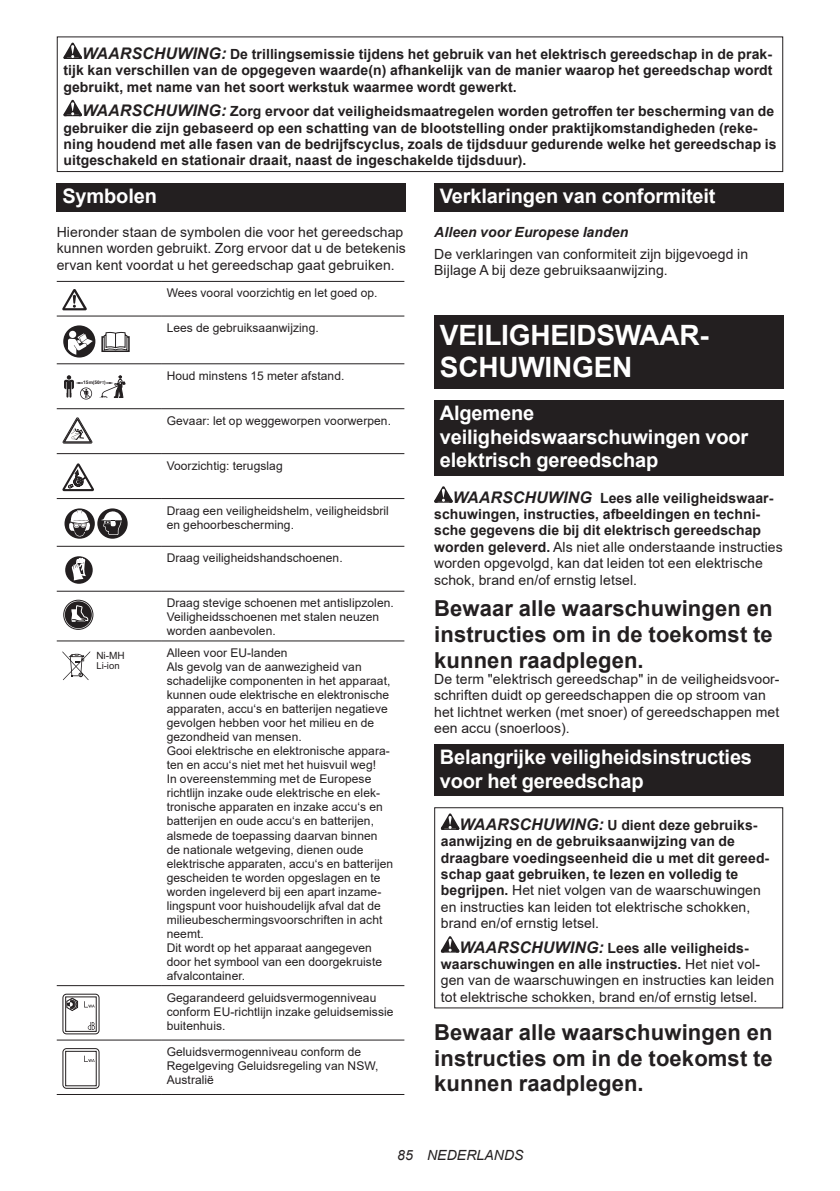
<style>
.page{position:relative;width:840px;height:1191px;background:#fff}
.page>*{position:absolute;margin:0;border:0;box-sizing:border-box;transform-origin:0 0}
.t1{font:700 28px/32.8px "Arial";letter-spacing:-.01em;color:#fff}
.t2{font:700 22px/25.8px "Arial";letter-spacing:.005em;color:#231f20;text-align:justify}
.t3{font:700 20px/23.4px "Arial";letter-spacing:-.01em;color:#fff}
.t4{font:700 14px/16.4px "Arial";letter-spacing:.005em;color:#231f20}
.t5{font:14px/16.4px "Arial";letter-spacing:.005em;color:#231f20}
.t6{font:italic 700 14px "Arial";letter-spacing:.005em;color:#231f20}
.t7{font:italic 14px "Arial";letter-spacing:.005em;color:#231f20}
.t8{font:12px/14px "Arial";letter-spacing:.005em;color:#231f20}
.t9{font:10px "Arial";color:#231f20}
.t10{font:9.6px "Arial";color:#231f20}
.t11{font:700 4.8px "Arial";color:#231f20}
.s1{font-style:italic;font-size:16px}
.s2{font-weight:400}
.s3{font-weight:700;font-style:italic;font-size:16px}
.s4{font-weight:700}
.s5{font-size:3.6px}
</style>
<div class="page">
<svg style="left:63px;top:43px;width:19px;height:16px"></svg>
<svg style="left:63px;top:100px;width:19px;height:16px"></svg>
<div style="left:57px;top:36px;width:725px;height:136px;border:1px solid #231f20"></div>
<div style="left:57px;top:183px;width:348px;height:29px;background:#231f20"></div>
<hr style="left:57px;top:281px;width:104px;height:1px;background:#231f20">
<hr style="left:161px;top:281px;width:243px;height:1px;background:#231f20">
<hr style="left:57px;top:315px;width:104px;height:1px;background:#231f20">
<hr style="left:161px;top:315px;width:243px;height:1px;background:#231f20">
<hr style="left:57px;top:363px;width:104px;height:1px;background:#231f20">
<hr style="left:161px;top:363px;width:243px;height:1px;background:#231f20">
<hr style="left:57px;top:408px;width:104px;height:1px;background:#231f20">
<hr style="left:161px;top:408px;width:243px;height:1px;background:#231f20">
<hr style="left:57px;top:453px;width:104px;height:1px;background:#231f20">
<hr style="left:161px;top:453px;width:243px;height:1px;background:#231f20">
<hr style="left:57px;top:498px;width:104px;height:1px;background:#231f20">
<hr style="left:161px;top:498px;width:243px;height:1px;background:#231f20">
<hr style="left:57px;top:546px;width:104px;height:1px;background:#231f20">
<hr style="left:161px;top:546px;width:243px;height:1px;background:#231f20">
<hr style="left:57px;top:590px;width:104px;height:1px;background:#231f20">
<hr style="left:161px;top:590px;width:243px;height:1px;background:#231f20">
<hr style="left:57px;top:640px;width:104px;height:1px;background:#231f20">
<hr style="left:161px;top:640px;width:243px;height:1px;background:#231f20">
<hr style="left:57px;top:985px;width:104px;height:1px;background:#231f20">
<hr style="left:161px;top:985px;width:243px;height:1px;background:#231f20">
<hr style="left:57px;top:1039px;width:104px;height:1px;background:#231f20">
<hr style="left:161px;top:1039px;width:243px;height:1px;background:#231f20">
<hr style="left:57px;top:1094px;width:104px;height:1px;background:#231f20">
<hr style="left:161px;top:1094px;width:243px;height:1px;background:#231f20">
<svg style="left:62px;top:289px;width:25px;height:21px"></svg>
<svg style="left:63px;top:325px;width:32px;height:33px"></svg>
<svg style="left:101px;top:332px;width:29px;height:20px"></svg>
<svg style="left:64px;top:375px;width:26px;height:23px"></svg>
<svg style="left:99px;top:375px;width:27px;height:23px"></svg>
<svg style="left:62px;top:417px;width:30px;height:27px"></svg>
<svg style="left:62px;top:463px;width:32px;height:28px"></svg>
<svg style="left:64px;top:508px;width:31px;height:30px"></svg>
<svg style="left:69px;top:508px;width:59px;height:31px"></svg>
<div style="left:65px;top:556px;width:28px;height:28px;background:#231f20;border-radius:50%"></div>
<svg style="left:72px;top:558px;width:15px;height:22px"></svg>
<div style="left:65px;top:601px;width:27px;height:27px;background:#231f20;border-radius:50%"></div>
<div style="left:63px;top:599px;width:30px;height:31px;border:1px solid #231f20;border-radius:50%"></div>
<svg style="left:71px;top:599px;width:17px;height:30px"></svg>
<svg style="left:62px;top:651px;width:28px;height:29px"></svg>
<svg style="left:84px;top:1001px;width:10px;height:6px"></svg>
<div style="left:65px;top:996px;width:31px;height:35px;border:1px solid #231f20"></div>
<svg style="left:88px;top:1022px;width:7px;height:8px"></svg>
<svg style="left:66px;top:997px;width:12px;height:14px"></svg>
<div style="left:62px;top:993px;width:37px;height:41px;border:1px solid #231f20;border-radius:4px"></div>
<svg style="left:84px;top:1055px;width:10px;height:7px"></svg>
<div style="left:65px;top:1051px;width:31px;height:35px;border:1px solid #231f20"></div>
<div style="left:62px;top:1048px;width:37px;height:40px;border:1px solid #231f20;border-radius:4px"></div>
<div style="left:434px;top:183px;width:348px;height:29px;background:#231f20"></div>
<div style="left:434px;top:315px;width:348px;height:74px;background:#231f20"></div>
<div style="left:434px;top:400px;width:348px;height:75px;background:#231f20"></div>
<svg style="left:434px;top:486px;width:18px;height:17px"></svg>
<div style="left:434px;top:744px;width:348px;height:52px;background:#231f20"></div>
<svg style="left:440px;top:813px;width:19px;height:17px"></svg>
<svg style="left:440px;top:936px;width:19px;height:16px"></svg>
<div style="left:434px;top:807px;width:348px;height:201px;border:1px solid #231f20"></div>
<p class="t4" style="left:63px;top:46px;width:710px;text-align:justify;text-indent:19px"><span class="s1">WAARSCHUWING:</span> De trillingsemissie tijdens het gebruik van het elektrisch gereedschap in de prak&shy;tijk kan verschillen van de opgegeven waarde(n) afhankelijk van de manier waarop het gereedschap wordt gebruikt, met name van het soort werkstuk waarmee wordt gewerkt.</p>
<p class="t4" style="left:63px;top:103px;width:714px;text-indent:19px"><span class="s1">WAARSCHUWING:</span> Zorg ervoor dat veiligheidsmaatregelen worden getroffen ter bescherming van de gebruiker die zijn gebaseerd op een schatting van de blootstelling onder praktijkomstandigheden (reke&shy;ning houdend met alle fasen van de bedrijfscyclus, zoals de tijdsduur gedurende welke het gereedschap is uitgeschakeld en stationair draait, naast de ingeschakelde tijdsduur).</p>
<h3 class="t3" style="left:62px;top:185px;width:96px">Symbolen</h3>
<p class="t5" style="left:57px;top:224px;width:350px">Hieronder staan de symbolen die voor het gereedschap kunnen worden gebruikt. Zorg ervoor dat u de betekenis ervan kent voordat u het gereedschap gaat gebruiken.</p>
<p class="t8" style="left:167px;top:286px;width:212px">Wees vooral voorzichtig en let goed op.</p>
<p class="t8" style="left:167px;top:321px;width:153px">Lees de gebruiksaanwijzing.</p>
<h3 class="t3" style="left:439px;top:185px;width:277px">Verklaringen van conformiteit</h3>
<p class="t6" style="left:434px;top:222px;width:195px">Alleen voor Europese landen</p>
<p class="t5" style="left:434px;top:246px;width:315px">De verklaringen van conformiteit zijn bijgevoegd in<br>Bijlage A bij deze gebruiksaanwijzing.</p>
<h1 class="t1" style="left:439px;top:319px;width:270px">VEILIGHEIDSWAAR-<br>SCHUWINGEN</h1>
<h3 class="t3" style="left:439px;top:401px;width:310px">Algemene veiligheidswaarschuwingen voor elektrisch gereedschap</h3>
<p class="t4" style="left:434px;top:490px;width:350px;text-indent:19px"><span class="s1">WAARSCHUWING</span> Lees alle veiligheidswaar&shy;schuwingen, instructies, afbeeldingen en techni&shy;sche gegevens die bij dit elektrisch gereedschap worden geleverd. <span class="s2">Als niet alle onderstaande instructies worden opgevolgd, kan dat leiden tot een elektrische schok, brand en/of ernstig letsel.</span></p>
<h2 class="t2" style="left:434px;top:595px;width:340px">Bewaar alle waarschuwingen en instructies om in de toekomst te kunnen raadplegen.</h2>
<p class="t5" style="left:434px;top:670px;width:346px">De term "elektrisch gereedschap" in de veiligheidsvoor&shy;schriften duidt op gereedschappen die op stroom van het lichtnet werken (met snoer) of gereedschappen met een accu (snoerloos).</p>
<h3 class="t3" style="left:439px;top:746px;width:313px">Belangrijke veiligheidsinstructies voor het gereedschap</h3>
<p class="t4" style="left:440px;top:817px;width:329px;text-indent:19px"><span class="s1">WAARSCHUWING:</span> U dient deze gebruiks&shy;aanwijzing en de gebruiksaanwijzing van de draagbare voedingseenheid die u met dit gereed&shy;schap gaat gebruiken, te lezen en volledig te begrijpen. <span class="s2">Het niet volgen van de waarschuwingen en instructies kan leiden tot elektrische schokken, brand en/of ernstig letsel.</span></p>
<p class="t5" style="left:440px;top:939px;width:334px;text-indent:19px"><span class="s3">WAARSCHUWING:</span> <span class="s4">Lees alle veiligheids&shy;waarschuwingen en alle instructies.</span> Het niet vol&shy;gen van de waarschuwingen en instructies kan leiden tot elektrische schokken, brand en/of ernstig letsel.</p>
<h2 class="t2" style="left:434px;top:1019px;width:340px">Bewaar alle waarschuwingen en instructies om in de toekomst te kunnen raadplegen.</h2>
<p class="t8" style="left:167px;top:368px;width:179px">Houd minstens 15 meter afstand.</p>
<p class="t8" style="left:167px;top:413px;width:226px">Gevaar: let op weggeworpen voorwerpen.</p>
<p class="t8" style="left:167px;top:458px;width:117px">Voorzichtig: terugslag</p>
<p class="t8" style="left:167px;top:503px;width:224px">Draag een veiligheidshelm, veiligheidsbril en gehoorbescherming.</p>
<p class="t8" style="left:167px;top:551px;width:177px">Draag veiligheidshandschoenen.</p>
<p class="t8" style="left:167px;top:596px;width:228px">Draag stevige schoenen met antislipzolen.<br>Veiligheidsschoenen met stalen neuzen worden aanbevolen.</p>
<p class="t11" style="left:83px;top:379px;width:24px">15m(50<span class="s5">FT</span>)</p>
<p class="t8" style="left:167px;top:645px;width:228px">Alleen voor EU-landen<br>Als gevolg van de aanwezigheid van schadelijke componenten in het apparaat, kunnen oude elektrische en elektronische apparaten, accu‘s en batterijen negatieve gevolgen hebben voor het milieu en de gezondheid van mensen.<br>Gooi elektrische en elektronische appara&shy;ten en accu‘s niet met het huisvuil weg!<br>In overeenstemming met de Europese richtlijn inzake oude elektrische en elek&shy;tronische apparaten en inzake accu‘s en batterijen en oude accu‘s en batterijen, alsmede de toepassing daarvan binnen de nationale wetgeving, dienen oude elektrische apparaten, accu‘s en batterijen gescheiden te worden opgeslagen en te worden ingeleverd bij een apart inzame&shy;lingspunt voor huishoudelijk afval dat de milieubeschermingsvoorschriften in acht neemt.<br>Dit wordt op het apparaat aangegeven door het symbool van een doorgekruiste afvalcontainer.</p>
<p class="t8" style="left:167px;top:990px;width:228px">Gegarandeerd geluidsvermogenniveau conform EU-richtlijn inzake geluidsemissie buitenhuis.</p>
<p class="t8" style="left:167px;top:1044px;width:213px">Geluidsvermogenniveau conform de<br>Regelgeving Geluidsregeling van NSW,<br>Australië</p>
<p class="t9" style="left:96px;top:648px;width:30px">Ni-MH</p>
<p class="t10" style="left:96px;top:659px;width:25px">Li-ion</p>
<p class="t7" style="left:397px;top:1146px;width:128px">85 NEDERLANDS</p>
</div>
